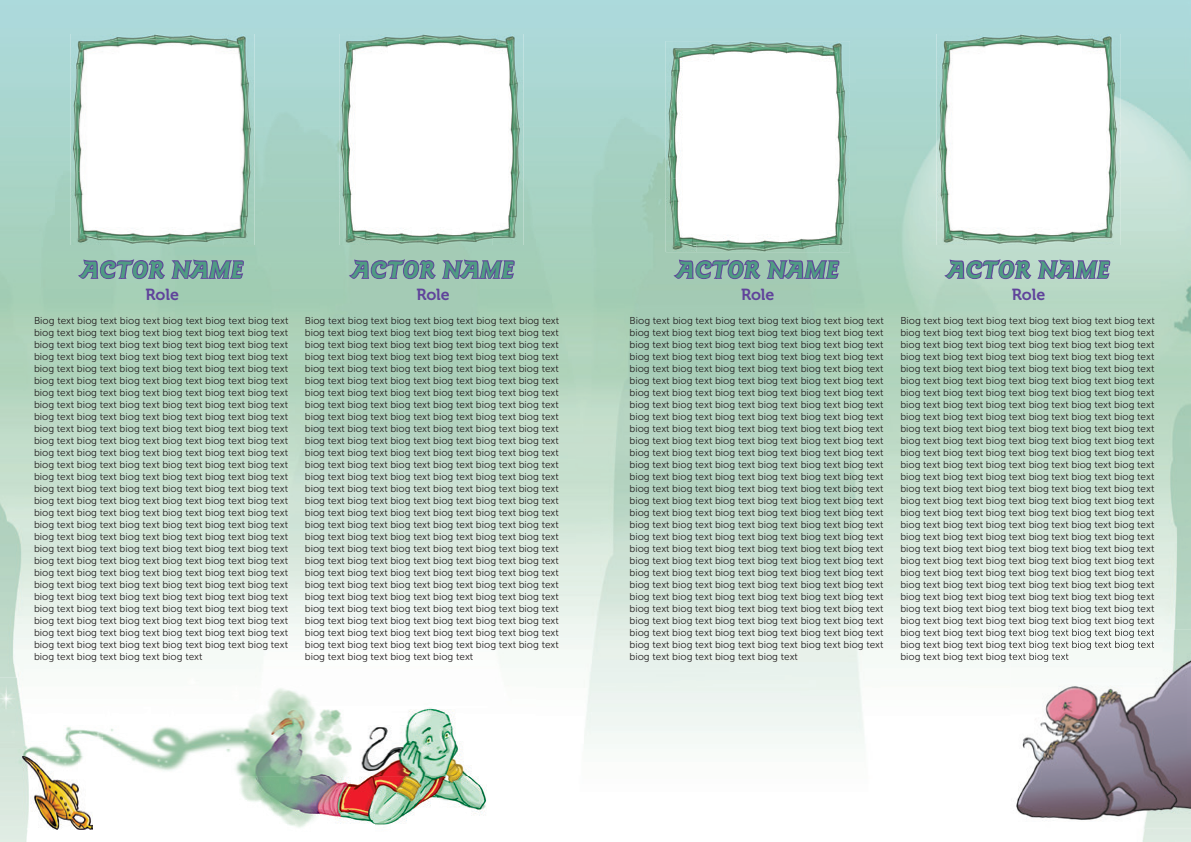
<style>
.page{position:relative;width:1191px;height:842px;background:#fff}
.page>*{position:absolute;margin:0;border:0;box-sizing:border-box;transform-origin:0 0}
.t1{font:italic 700 24px "Goudy Sans IT Cby BT";letter-spacing:.04em;color:#4f9c83}
.t2{font:16px "Museo 700";letter-spacing:-.005em;color:#60439b}
.t3{font:10px/12px "Museo Sans 300";color:#231f20;text-align:justify}
</style>
<div class="page">
<img style="left:0;top:0;width:1191px;height:842px">
<img style="left:1010px;top:630px;width:181px;height:199px">
<img style="left:1010px;top:630px;width:144px;height:8px">
<img style="left:1010px;top:641px;width:144px;height:9px">
<img style="left:1010px;top:653px;width:58px;height:9px">
<img style="left:0;top:678px;width:536px;height:98px">
<div style="left:0;top:776px;width:35px;height:66px;background:#dbe9df"></div>
<img style="left:72px;top:776px;width:464px;height:66px">
<img style="left:35px;top:829px;width:37px;height:13px">
<img style="left:23px;top:756px;width:69px;height:73px">
<svg style="left:72px;top:32px;width:180px;height:249px;background:#93aeb2"></svg>
<img style="left:70px;top:34px;width:184px;height:35px">
<img style="left:70px;top:69px;width:31px;height:176px">
<img style="left:224px;top:69px;width:30px;height:176px">
<img style="left:101px;top:237px;width:123px;height:8px">
<img style="left:77px;top:39px;width:175px;height:198px">
<svg style="left:341px;top:32px;width:180px;height:249px;background:#94acb1"></svg>
<img style="left:339px;top:34px;width:184px;height:35px">
<img style="left:339px;top:69px;width:31px;height:176px">
<img style="left:493px;top:69px;width:30px;height:176px">
<img style="left:370px;top:237px;width:123px;height:8px">
<img style="left:346px;top:39px;width:175px;height:198px">
<svg style="left:667px;top:39px;width:180px;height:242px;background:#90a5af"></svg>
<img style="left:665px;top:41px;width:185px;height:35px">
<img style="left:665px;top:76px;width:31px;height:176px">
<img style="left:819px;top:76px;width:31px;height:176px">
<img style="left:696px;top:244px;width:123px;height:8px">
<img style="left:672px;top:46px;width:175px;height:198px">
<svg style="left:938px;top:32px;width:180px;height:249px;background:#a6b8c0"></svg>
<img style="left:936px;top:34px;width:184px;height:35px">
<img style="left:936px;top:69px;width:31px;height:176px">
<img style="left:1090px;top:69px;width:30px;height:176px">
<img style="left:967px;top:237px;width:123px;height:8px">
<img style="left:943px;top:39px;width:175px;height:198px">
<h1 class="t1" style="left:82px;top:255px;width:163px">ACTOR NAME</h1>
<h2 class="t2" style="left:146px;top:285px;width:35px">Role</h2>
<p class="t3" style="left:34px;top:314px;width:256px">Biog text biog text biog text biog text biog text biog text biog text biog text biog text biog text biog text biog text biog text biog text biog text biog text biog text biog text biog text biog text biog text biog text biog text biog text biog text biog text biog text biog text biog text biog text biog text biog text biog text biog text biog text biog text biog text biog text biog text biog text biog text biog text biog text biog text biog text biog text biog text biog text biog text biog text biog text biog text biog text biog text biog text biog text biog text biog text biog text biog text biog text biog text biog text biog text biog text biog text biog text biog text biog text biog text biog text biog text biog text biog text biog text biog text biog text biog text biog text biog text biog text biog text biog text biog text biog text biog text biog text biog text biog text biog text biog text biog text biog text biog text biog text biog text biog text biog text biog text biog text biog text biog text biog text biog text biog text biog text biog text biog text biog text biog text biog text biog text biog text biog text biog text biog text biog text biog text biog text biog text biog text biog text biog text biog text biog text biog text biog text biog text biog text biog text biog text biog text biog text biog text biog text biog text biog text biog text biog text biog text biog text biog text biog text biog text biog text biog text biog text biog text biog text biog text biog text biog text biog text biog text biog text biog text biog text biog text biog text biog text biog text biog text biog text biog text biog text biog text biog text biog text biog text biog text biog text biog text</p>
<h1 class="t1" style="left:352px;top:255px;width:163px">ACTOR NAME</h1>
<h2 class="t2" style="left:416px;top:285px;width:35px">Role</h2>
<p class="t3" style="left:305px;top:314px;width:256px">Biog text biog text biog text biog text biog text biog text biog text biog text biog text biog text biog text biog text biog text biog text biog text biog text biog text biog text biog text biog text biog text biog text biog text biog text biog text biog text biog text biog text biog text biog text biog text biog text biog text biog text biog text biog text biog text biog text biog text biog text biog text biog text biog text biog text biog text biog text biog text biog text biog text biog text biog text biog text biog text biog text biog text biog text biog text biog text biog text biog text biog text biog text biog text biog text biog text biog text biog text biog text biog text biog text biog text biog text biog text biog text biog text biog text biog text biog text biog text biog text biog text biog text biog text biog text biog text biog text biog text biog text biog text biog text biog text biog text biog text biog text biog text biog text biog text biog text biog text biog text biog text biog text biog text biog text biog text biog text biog text biog text biog text biog text biog text biog text biog text biog text biog text biog text biog text biog text biog text biog text biog text biog text biog text biog text biog text biog text biog text biog text biog text biog text biog text biog text biog text biog text biog text biog text biog text biog text biog text biog text biog text biog text biog text biog text biog text biog text biog text biog text biog text biog text biog text biog text biog text biog text biog text biog text biog text biog text biog text biog text biog text biog text biog text biog text biog text biog text biog text biog text biog text biog text biog text biog text</p>
<h1 class="t1" style="left:677px;top:255px;width:163px">ACTOR NAME</h1>
<h2 class="t2" style="left:741px;top:285px;width:35px">Role</h2>
<p class="t3" style="left:629px;top:314px;width:256px">Biog text biog text biog text biog text biog text biog text biog text biog text biog text biog text biog text biog text biog text biog text biog text biog text biog text biog text biog text biog text biog text biog text biog text biog text biog text biog text biog text biog text biog text biog text biog text biog text biog text biog text biog text biog text biog text biog text biog text biog text biog text biog text biog text biog text biog text biog text biog text biog text biog text biog text biog text biog text biog text biog text biog text biog text biog text biog text biog text biog text biog text biog text biog text biog text biog text biog text biog text biog text biog text biog text biog text biog text biog text biog text biog text biog text biog text biog text biog text biog text biog text biog text biog text biog text biog text biog text biog text biog text biog text biog text biog text biog text biog text biog text biog text biog text biog text biog text biog text biog text biog text biog text biog text biog text biog text biog text biog text biog text biog text biog text biog text biog text biog text biog text biog text biog text biog text biog text biog text biog text biog text biog text biog text biog text biog text biog text biog text biog text biog text biog text biog text biog text biog text biog text biog text biog text biog text biog text biog text biog text biog text biog text biog text biog text biog text biog text biog text biog text biog text biog text biog text biog text biog text biog text biog text biog text biog text biog text biog text biog text biog text biog text biog text biog text biog text biog text biog text biog text biog text biog text biog text biog text</p>
<h1 class="t1" style="left:948px;top:255px;width:163px">ACTOR NAME</h1>
<h2 class="t2" style="left:1012px;top:285px;width:35px">Role</h2>
<p class="t3" style="left:900px;top:314px;width:256px">Biog text biog text biog text biog text biog text biog text biog text biog text biog text biog text biog text biog text biog text biog text biog text biog text biog text biog text biog text biog text biog text biog text biog text biog text biog text biog text biog text biog text biog text biog text biog text biog text biog text biog text biog text biog text biog text biog text biog text biog text biog text biog text biog text biog text biog text biog text biog text biog text biog text biog text biog text biog text biog text biog text biog text biog text biog text biog text biog text biog text biog text biog text biog text biog text biog text biog text biog text biog text biog text biog text biog text biog text biog text biog text biog text biog text biog text biog text biog text biog text biog text biog text biog text biog text biog text biog text biog text biog text biog text biog text biog text biog text biog text biog text biog text biog text biog text biog text biog text biog text biog text biog text biog text biog text biog text biog text biog text biog text biog text biog text biog text biog text biog text biog text biog text biog text biog text biog text biog text biog text biog text biog text biog text biog text biog text biog text biog text biog text biog text biog text biog text biog text biog text biog text biog text biog text biog text biog text biog text biog text biog text biog text biog text biog text biog text biog text biog text biog text biog text biog text biog text biog text biog text biog text biog text biog text</p>
<p class="t3" style="left:900px;top:650px;width:170px">biog text biog text biog text biog text</p>
</div>
